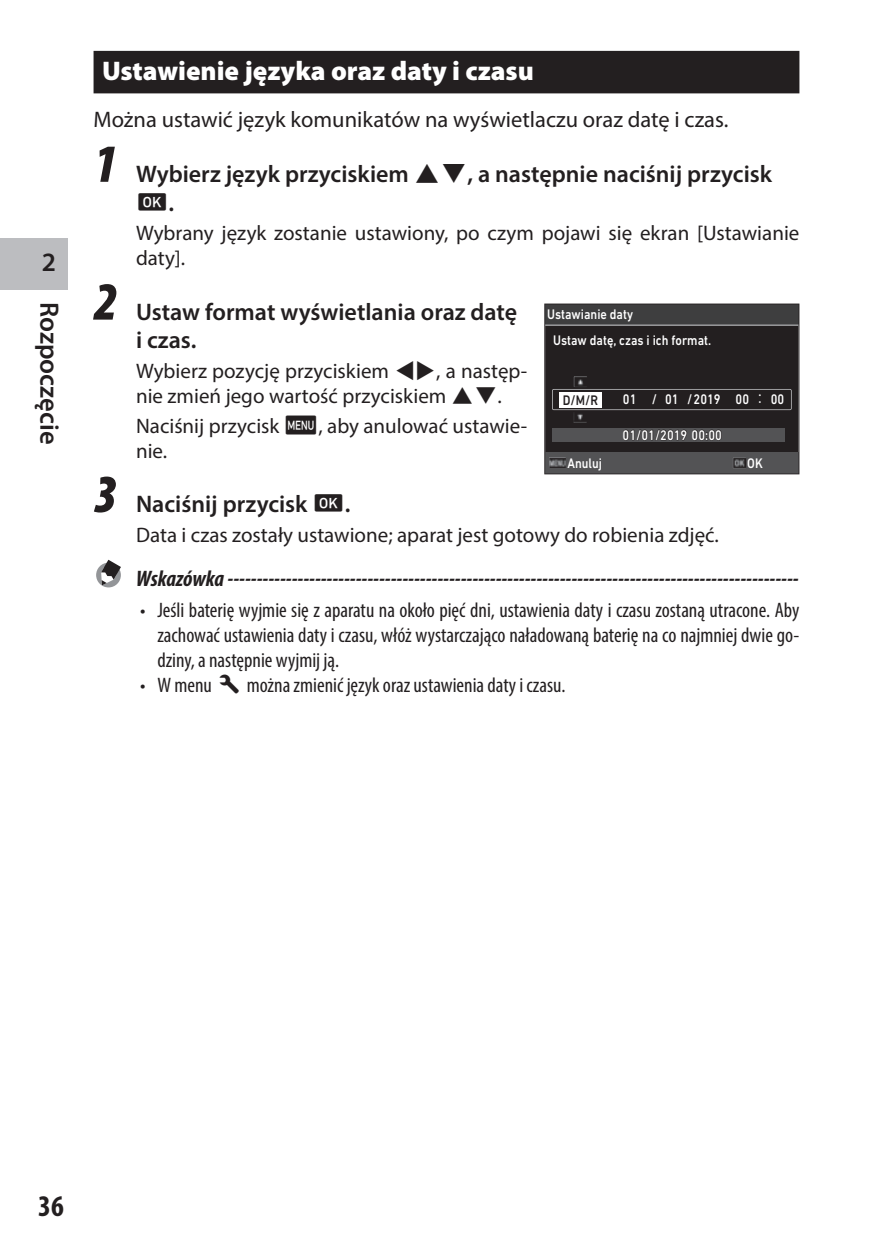
<style>
.page{position:relative;width:893px;height:1259px;background:#fff}
.page>*{position:absolute;margin:0;border:0;box-sizing:border-box;transform-origin:0 0}
.t1{font:italic 900 condensed 54px "Myriad Pro";color:#231f20}
.t2{font:700 condensed 30px "Myriad Pro";color:#231f20}
.t3{font:900 27px "Myriad Pro";color:#fff}
.t4{font:600 26.7px "Myriad Pro";color:#231f20}
.t5{font:600 24px/28.8px "Myriad Pro";color:#231f20}
.t6{font:24px "INGRI100";color:#231f20}
.t7{font:italic 700 condensed 22.5px "Myriad Pro";letter-spacing:-.005em;color:#231f20}
.t8{font:22.5px "Myriad Pro";color:#231f20}
.t9{font:condensed 21px/25.2px "Myriad Pro";color:#231f20;text-align:justify}
.t10{font:21px/25.2px "Myriad Pro";color:#231f20}
.t11{font:500 14.1px/25.5px "DIN Next W1 G";color:#fff;scale:.88 1}
.t12{font:500 14.1px "DIN Next W1 G";color:#231f20;scale:.88 1}
.s1{font-family:"INGRI100";font-weight:400}
.s2{font-family:"Myriad Pro";font-weight:600}
.s3{font-family:"INGRI100"}
.s4{font-family:"Koz Go Pro Regular 90 msp RKSJ H";font-weight:400}
.s5{font-family:"INGRI100";font-stretch:normal}
</style>
<div class="page">
<div style="left:0;top:238px;width:68px;height:51px;background:#bcbdc0"></div>
<div style="left:94px;top:51px;width:705px;height:42px;background:#231f20"></div>
<div style="left:96px;top:562px;width:25px;height:25px;background:#939598;border-radius:50%"></div>
<svg style="left:101px;top:560px;width:20px;height:25px"></svg>
<svg style="left:544px;top:303px;width:255px;height:171px;background:#373435"></svg>
<p class="t4" style="left:42px;top:245px;width:16px">2</p>
<p class="t4" style="left:66px;top:302px;width:144px;rotate:90deg">Rozpoczęcie</p>
<p class="t3" style="left:102px;top:53px;width:433px">Ustawienie języka oraz daty i czasu</p>
<p class="t8" style="left:94px;top:106px;width:636px">Można ustawić język komunikatów na wyświetlaczu oraz datę i czas.</p>
<h1 class="t1" style="left:94px;top:135px;width:26px">1</h1>
<p class="t5" style="left:136px;top:159px;width:637px">Wybierz język przyciskiem <span class="s1">ab</span>, a następnie naciśnij przycisk</p>
<p class="t6" style="left:136px;top:190px;width:39px">e<span class="s2">.</span></p>
<p class="t10" style="left:136px;top:220px;width:665px">Wybrany język zostanie ustawiony, po czym pojawi się ekran [Ustawianie daty].</p>
<h1 class="t1" style="left:94px;top:273px;width:26px">2</h1>
<h1 class="t1" style="left:94px;top:465px;width:26px">3</h1>
<p class="t5" style="left:136px;top:296px;width:383px">Ustaw format wyświetlania oraz datę i czas.</p>
<p class="t10" style="left:136px;top:358px;width:393px">Wybierz pozycję przyciskiem <span class="s3">cd</span>, a następ&shy;nie zmień jego wartość przyciskiem <span class="s3">ab</span>.</p>
<p class="t10" style="left:136px;top:412px;width:393px">Naciśnij przycisk <span class="s3">f</span>, aby anulować ustawie&shy;nie.</p>
<p class="t11" style="left:553px;top:301px;width:181px;text-indent:-6px">Ustawianie daty<br>Ustaw datę, czas i ich format.</p>
<p class="t11" style="left:665px;top:387px;width:17px">01</p>
<p class="t11" style="left:736px;top:387px;width:57px">00 <span class="s4">：</span> 00</p>
<p class="t11" style="left:623px;top:422px;width:114px">01/01/2019 00:00</p>
<p class="t11" style="left:652px;top:387px;width:7px">/</p>
<p class="t11" style="left:687px;top:387px;width:40px">/2019</p>
<p class="t12" style="left:563px;top:392px;width:41px">D/M/R</p>
<p class="t11" style="left:623px;top:387px;width:17px">01</p>
<p class="t11" style="left:567px;top:450px;width:41px">Anuluj</p>
<p class="t11" style="left:747px;top:450px;width:19px">OK</p>
<p class="t5" style="left:136px;top:489px;width:216px">Naciśnij przycisk <span class="s1">e</span>.</p>
<p class="t10" style="left:136px;top:521px;width:584px">Data i czas zostały ustawione; aparat jest gotowy do robienia zdjęć.</p>
<p class="t7" style="left:136px;top:564px;width:664px">Wskazówka --------------------------------------------------------------------------------------------------</p>
<p class="t9" style="left:157px;top:597px;width:644px;text-indent:-17px">• Jeśli baterię wyjmie się z aparatu na około pięć dni, ustawienia daty i czasu zostaną utracone. Aby zachować ustawienia daty i czasu, włóż wystarczająco naładowaną baterię na co najmniej dwie go&shy;dziny, a następnie wyjmij ją.</p>
<p class="t9" style="left:140px;top:672px;width:427px">• W menu <span class="s5">E</span> można zmienić język oraz ustawienia daty i czasu.</p>
<h2 class="t2" style="left:38px;top:1187px;width:27px">36</h2>
</div>
